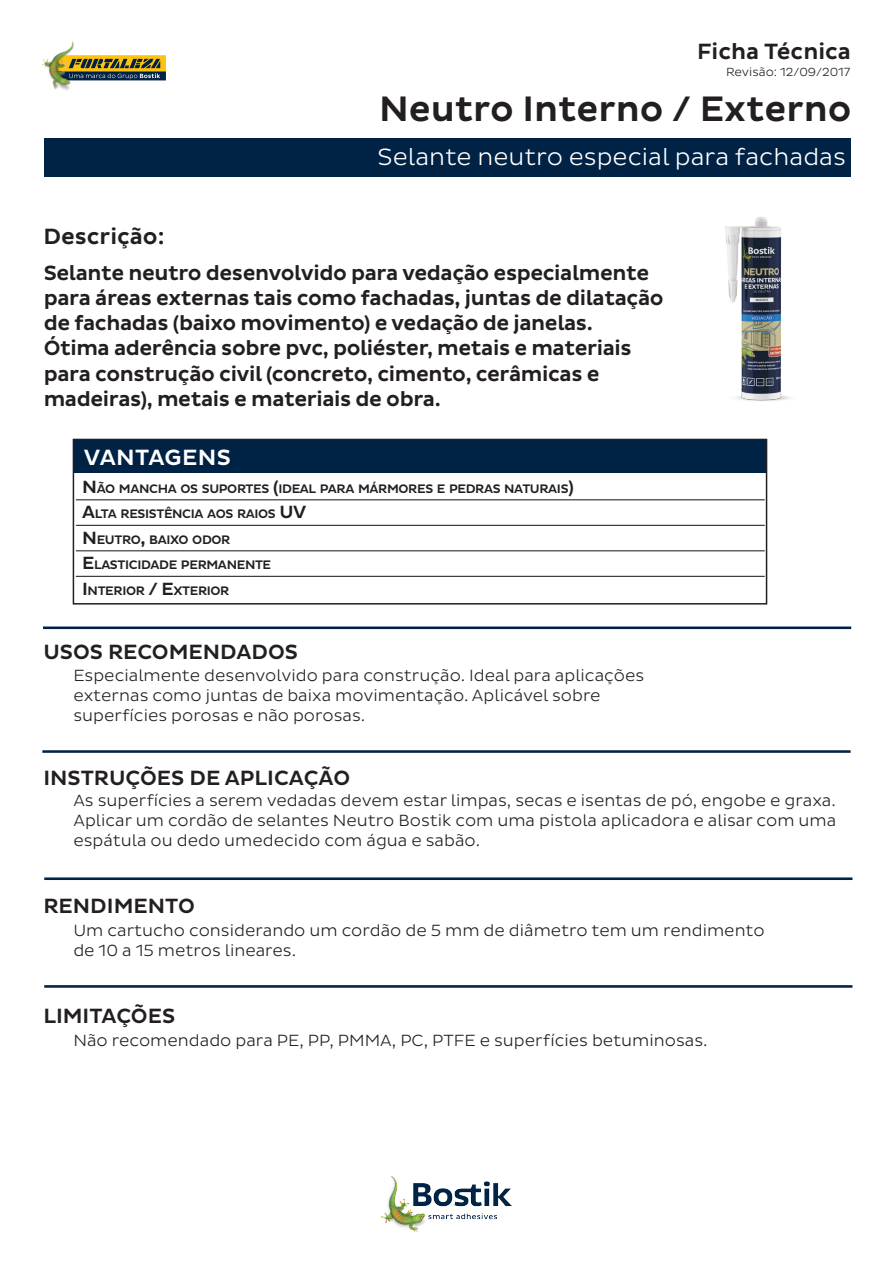
<style>
.page{position:relative;width:893px;height:1263px;background:#fff}
.page>*{position:absolute;margin:0;border:0;box-sizing:border-box;transform-origin:0 0}
.t1{font:500 36px "Bostik";color:#231f20}
.t2{font:300 24px "Bostik";color:#fff}
.t3{font:500 22.5px "Bostik";color:#231f20}
.t4{font:500 22.5px "Bostik";letter-spacing:.015em;color:#fff}
.t5{font:500 21px "Bostik";letter-spacing:-.02em;color:#231f20}
.t6{font:500 21px "Bostik";color:#231f20}
.t7{font:300 16.5px/19.8px "Bostik";color:#231f20}
.t8{font:500 12.6px "Bostik";letter-spacing:-.03em;color:#231f20}
.t9{font:300 12px "Bostik";color:#231f20}
.s1{font-size:18px}
</style>
<div class="page">
<div style="left:44px;top:138px;width:807px;height:39px;background:#002245"></div>
<img style="left:725px;top:217px;width:65px;height:184px">
<img style="left:382px;top:1176px;width:129px;height:56px">
<div style="left:43px;top:626px;width:808px;height:3px;border:2px solid #002245"></div>
<div style="left:44px;top:877px;width:808px;height:3px;border:2px solid #002245"></div>
<div style="left:42px;top:750px;width:809px;height:3px;border:2px solid #002245"></div>
<svg style="left:99px;top:55px;width:67px;height:25px;background:#7b733a"></svg>
<img style="left:42px;top:41px;width:57px;height:49px">
<div style="left:73px;top:439px;width:693px;height:33px;background:#002245"></div>
<div style="left:73px;top:439px;width:694px;height:165px;border:2px solid #231f20"></div>
<hr style="left:76px;top:499px;width:689px;height:1px;background:#231f20">
<hr style="left:76px;top:525px;width:689px;height:1px;background:#231f20">
<div style="left:44px;top:985px;width:808px;height:3px;border:2px solid #002245"></div>
<hr style="left:76px;top:550px;width:689px;height:1px;background:#231f20">
<hr style="left:76px;top:576px;width:689px;height:1px;background:#231f20">
<p class="t3" style="left:697px;top:38px;width:155px">Ficha Técnica</p>
<p class="t9" style="left:726px;top:65px;width:126px">Revisão: 12/09/2017</p>
<p class="t1" style="left:379px;top:88px;width:474px">Neutro Interno / Externo</p>
<p class="t2" style="left:378px;top:143px;width:470px">Selante neutro especial para fachadas</p>
<p class="t3" style="left:43px;top:224px;width:123px">Descrição:</p>
<p class="t5" style="left:44px;top:261px;width:607px">Selante neutro desenvolvido para vedação especialmente</p>
<p class="t5" style="left:44px;top:286px;width:621px">para áreas externas tais como fachadas, juntas de dilatação</p>
<p class="t5" style="left:44px;top:311px;width:550px">de fachadas (baixo movimento) e vedação de janelas.</p>
<p class="t5" style="left:44px;top:336px;width:589px">Ótima aderência sobre pvc, poliéster, metais e materiais</p>
<p class="t5" style="left:44px;top:362px;width:557px">para construção civil (concreto, cimento, cerâmicas e</p>
<p class="t5" style="left:44px;top:387px;width:399px">madeiras), metais e materiais de obra.</p>
<p class="t4" style="left:84px;top:444px;width:148px">VANTAGENS</p>
<p class="t8" style="left:82px;top:481px;width:493px"><span class="s1">N</span>ÃO MANCHA OS SUPORTES <span class="s1">(</span>IDEAL PARA MÁRMORES E PEDRAS NATURAIS<span class="s1">)</span></p>
<p class="t8" style="left:82px;top:507px;width:226px"><span class="s1">A</span>LTA RESISTÊNCIA AOS RAIOS <span class="s1">UV</span></p>
<p class="t8" style="left:82px;top:532px;width:150px"><span class="s1">N</span>EUTRO<span class="s1">,</span> BAIXO ODOR</p>
<p class="t8" style="left:82px;top:558px;width:191px"><span class="s1">E</span> LASTICIDADE PERMAN ENTE</p>
<p class="t8" style="left:82px;top:583px;width:149px"><span class="s1">I</span> NTERIOR <span class="s1">/ E</span>XTERIOR</p>
<p class="t6" style="left:43px;top:639px;width:256px">USOS RECOMENDADOS</p>
<p class="t7" style="left:73px;top:666px;width:572px">Especialmente desenvolvido para construção. Ideal para aplicações</p>
<p class="t7" style="left:73px;top:686px;width:529px">externas como juntas de baixa movimentação. Aplicável sobre</p>
<p class="t7" style="left:73px;top:706px;width:293px">superfícies porosas e não porosas.</p>
<p class="t6" style="left:43px;top:765px;width:308px">INSTRUÇÕES DE APLICAÇÃO</p>
<p class="t7" style="left:73px;top:791px;width:764px">As superfícies a serem vedadas devem estar limpas, secas e isentas de pó, engobe e graxa.</p>
<p class="t7" style="left:73px;top:810px;width:764px">Aplicar um cordão de selantes Neutro Bostik com uma pistola aplicadora e alisar com uma espátula ou dedo umedecido com água e sabão.</p>
<p class="t6" style="left:43px;top:894px;width:153px">RENDIMENTO</p>
<p class="t7" style="left:73px;top:920px;width:693px">Um cartucho considerando um cordão de 5 mm de diâmetro tem um rendimento</p>
<p class="t7" style="left:73px;top:940px;width:224px">de 10 a 15 metros lineares.</p>
<p class="t6" style="left:43px;top:1004px;width:133px">LIMITAÇÕES</p>
<p class="t7" style="left:73px;top:1030px;width:636px">Não recomendado para PE, PP, PMMA, PC, PTFE e superfícies betuminosas.</p>
</div>
